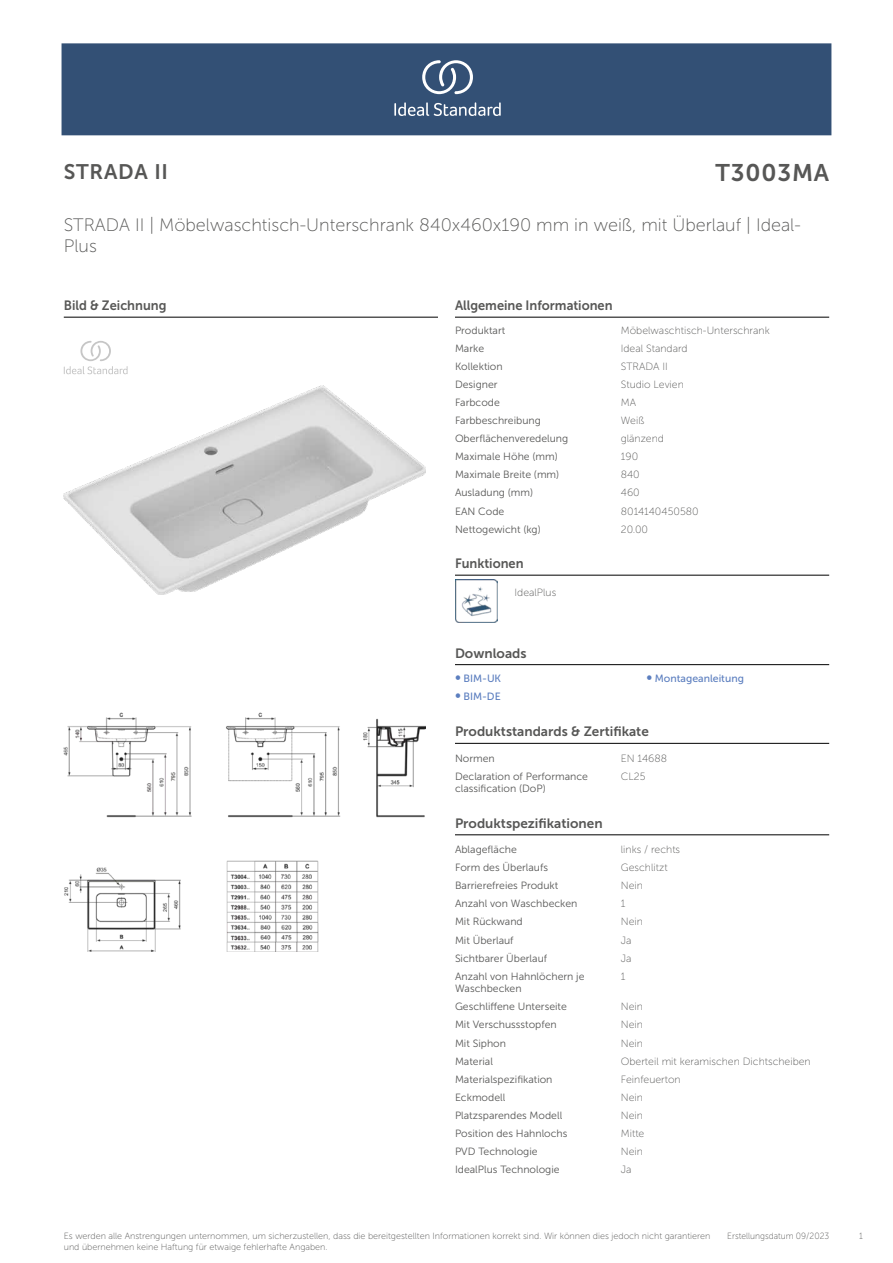
<style>
.page{position:relative;width:893px;height:1263px;background:#fff}
.page>*{position:absolute;margin:0;border:0;box-sizing:border-box;transform-origin:0 0}
.t1{font:24px "Museo Sans 700";letter-spacing:.035em;color:#575756}
.t2{font:21px "Museo Sans 700";letter-spacing:.035em;color:#575756}
.t3{font:18px/21.6px "Museo Sans 100";color:#575756}
.t4{font:13.5px "Museo Sans 700";color:#575756}
.t5{font:13.5px "Museo Sans 700";color:#575756;scale:.95 1}
.t6{font:10.5px/12.6px "Museo Sans 300";color:#575756}
.t7{font:10.5px "Museo Sans 100";color:#575756}
.t8{font:10.5px "Museo Sans 500";color:#5b7ebf}
.t9{font:9px "Museo Sans 100";color:#575756}
.t10{font:9px "Museo Sans 100";color:#575756;scale:.95 1}
.s1{font-size:15px}
</style>
<div class="page">
<div style="left:62px;top:43px;width:769px;height:92px;background:#335075"></div>
<svg style="left:394px;top:102px;width:107px;height:14px"></svg>
<svg style="left:422px;top:60px;width:51px;height:34px"></svg>
<hr style="left:455px;top:317px;width:374px;height:1px;background:#000">
<hr style="left:455px;top:575px;width:374px;height:1px;background:#000">
<img style="left:455px;top:580px;width:42px;height:42px">
<hr style="left:455px;top:664px;width:374px;height:1px;background:#000">
<hr style="left:455px;top:743px;width:374px;height:1px;background:#000">
<hr style="left:455px;top:834px;width:374px;height:1px;background:#000">
<hr style="left:64px;top:317px;width:374px;height:1px;background:#000">
<svg style="left:64px;top:341px;width:64px;height:33px"></svg>
<img style="left:64px;top:713px;width:361px;height:238px">
<img style="left:64px;top:385px;width:361px;height:210px">
<h2 class="t2" style="left:64px;top:160px;width:106px">STRADA II</h2>
<h1 class="t1" style="left:716px;top:160px;width:115px">T3003MA</h1>
<h3 class="t3" style="left:64px;top:214px;width:738px">STRADA II | Möbelwaschtisch-Unterschrank 840x460x190 mm in weiß, mit Überlauf | Ideal-<br>Plus</h3>
<p class="t5" style="left:64px;top:298px;width:110px">Bild &amp; Zeichnung</p>
<p class="t5" style="left:455px;top:298px;width:167px">Allgemeine Informationen</p>
<p class="t6" style="left:455px;top:324px;width:52px">Produktart</p>
<p class="t7" style="left:621px;top:325px;width:150px">Möbelwaschtisch-Unterschrank</p>
<p class="t6" style="left:455px;top:342px;width:31px">Marke</p>
<p class="t7" style="left:621px;top:343px;width:68px">Ideal Standard</p>
<p class="t6" style="left:455px;top:360px;width:49px">Kollektion</p>
<p class="t7" style="left:621px;top:361px;width:48px">STRADA II</p>
<p class="t6" style="left:455px;top:378px;width:44px">Designer</p>
<p class="t7" style="left:621px;top:379px;width:65px">Studio Levien</p>
<p class="t6" style="left:455px;top:396px;width:46px">Farbcode</p>
<p class="t7" style="left:621px;top:397px;width:17px">MA</p>
<p class="t6" style="left:455px;top:414px;width:87px">Farbbeschreibung</p>
<p class="t7" style="left:621px;top:415px;width:25px">Weiß</p>
<p class="t6" style="left:455px;top:432px;width:115px">Oberflächenveredelung</p>
<p class="t7" style="left:621px;top:433px;width:45px">glänzend</p>
<p class="t6" style="left:455px;top:450px;width:104px">Maximale Höhe (mm)</p>
<p class="t7" style="left:621px;top:451px;width:19px">190</p>
<p class="t6" style="left:455px;top:469px;width:106px">Maximale Breite (mm)</p>
<p class="t7" style="left:621px;top:469px;width:21px">840</p>
<p class="t6" style="left:455px;top:487px;width:80px">Ausladung (mm)</p>
<p class="t7" style="left:621px;top:487px;width:20px">460</p>
<p class="t6" style="left:455px;top:505px;width:51px">EAN Code</p>
<p class="t7" style="left:621px;top:505px;width:79px">8014140450580</p>
<p class="t6" style="left:455px;top:523px;width:87px">Nettogewicht (kg)</p>
<p class="t7" style="left:621px;top:523px;width:29px">20.00</p>
<p class="t5" style="left:455px;top:556px;width:74px">Funktionen</p>
<p class="t7" style="left:514px;top:587px;width:43px">IdealPlus</p>
<p class="t4" style="left:455px;top:646px;width:73px">Downloads</p>
<p class="t8" style="left:455px;top:673px;width:48px"><span class="s1">•</span> BIM-UK</p>
<p class="t8" style="left:455px;top:691px;width:47px"><span class="s1">•</span> BIM-DE</p>
<p class="t8" style="left:646px;top:673px;width:99px"><span class="s1">•</span> Montageanleitung</p>
<p class="t4" style="left:455px;top:724px;width:195px">Produktstandards &amp; Zertifikate</p>
<p class="t6" style="left:455px;top:752px;width:41px">Normen</p>
<p class="t7" style="left:621px;top:752px;width:48px">EN 14688</p>
<p class="t6" style="left:455px;top:770px;width:135px">Declaration of Performance classification (DoP)</p>
<p class="t7" style="left:621px;top:770px;width:26px">CL25</p>
<p class="t4" style="left:455px;top:816px;width:149px">Produktspezifikationen</p>
<p class="t6" style="left:455px;top:843px;width:63px">Ablagefläche</p>
<p class="t7" style="left:621px;top:844px;width:61px">links / rechts</p>
<p class="t6" style="left:455px;top:861px;width:95px">Form des Überlaufs</p>
<p class="t7" style="left:621px;top:862px;width:48px">Geschlitzt</p>
<p class="t6" style="left:455px;top:879px;width:105px">Barrierefreies Produkt</p>
<p class="t7" style="left:621px;top:880px;width:24px">Nein</p>
<p class="t6" style="left:455px;top:897px;width:124px">Anzahl von Waschbecken</p>
<p class="t7" style="left:621px;top:898px;width:6px">1</p>
<p class="t6" style="left:455px;top:915px;width:69px">Mit Rückwand</p>
<p class="t7" style="left:621px;top:916px;width:24px">Nein</p>
<p class="t6" style="left:455px;top:934px;width:60px">Mit Überlauf</p>
<p class="t7" style="left:621px;top:934px;width:12px">Ja</p>
<p class="t6" style="left:455px;top:952px;width:94px">Sichtbarer Überlauf</p>
<p class="t7" style="left:621px;top:952px;width:12px">Ja</p>
<p class="t6" style="left:455px;top:970px;width:131px">Anzahl von Hahnlöchern je<br>Waschbecken</p>
<p class="t7" style="left:621px;top:970px;width:6px">1</p>
<p class="t6" style="left:455px;top:1000px;width:113px">Geschliffene Unterseite</p>
<p class="t7" style="left:621px;top:1001px;width:24px">Nein</p>
<p class="t6" style="left:455px;top:1018px;width:103px">Mit Verschussstopfen</p>
<p class="t7" style="left:621px;top:1019px;width:24px">Nein</p>
<p class="t6" style="left:455px;top:1037px;width:52px">Mit Siphon</p>
<p class="t7" style="left:621px;top:1037px;width:24px">Nein</p>
<p class="t6" style="left:455px;top:1055px;width:39px">Material</p>
<p class="t7" style="left:621px;top:1055px;width:191px">Oberteil mit keramischen Dichtscheiben</p>
<p class="t6" style="left:455px;top:1073px;width:99px">Materialspezifikation</p>
<p class="t7" style="left:621px;top:1073px;width:61px">Feinfeuerton</p>
<p class="t6" style="left:455px;top:1091px;width:52px">Eckmodell</p>
<p class="t7" style="left:621px;top:1091px;width:24px">Nein</p>
<p class="t6" style="left:455px;top:1109px;width:109px">Platzsparendes Modell</p>
<p class="t7" style="left:621px;top:1110px;width:24px">Nein</p>
<p class="t6" style="left:455px;top:1127px;width:114px">Position des Hahnlochs</p>
<p class="t7" style="left:621px;top:1128px;width:25px">Mitte</p>
<p class="t6" style="left:455px;top:1145px;width:84px">PVD Technologie</p>
<p class="t7" style="left:621px;top:1146px;width:24px">Nein</p>
<p class="t6" style="left:455px;top:1163px;width:106px">IdealPlus Technologie</p>
<p class="t7" style="left:621px;top:1164px;width:12px">Ja</p>
<p class="t10" style="left:727px;top:1231px;width:109px">Erstellungsdatum 09/2023</p>
<p class="t9" style="left:64px;top:1231px;width:648px">Es werden alle Anstrengungen unternommen, um sicherzustellen, dass die bereitgestellten Informationen korrekt sind. Wir können dies jedoch nicht garantieren</p>
<p class="t10" style="left:859px;top:1231px;width:5px">1</p>
<p class="t9" style="left:64px;top:1242px;width:265px">und übernehmen keine Haftung für etwaige fehlerhafte Angaben.</p>
</div>
